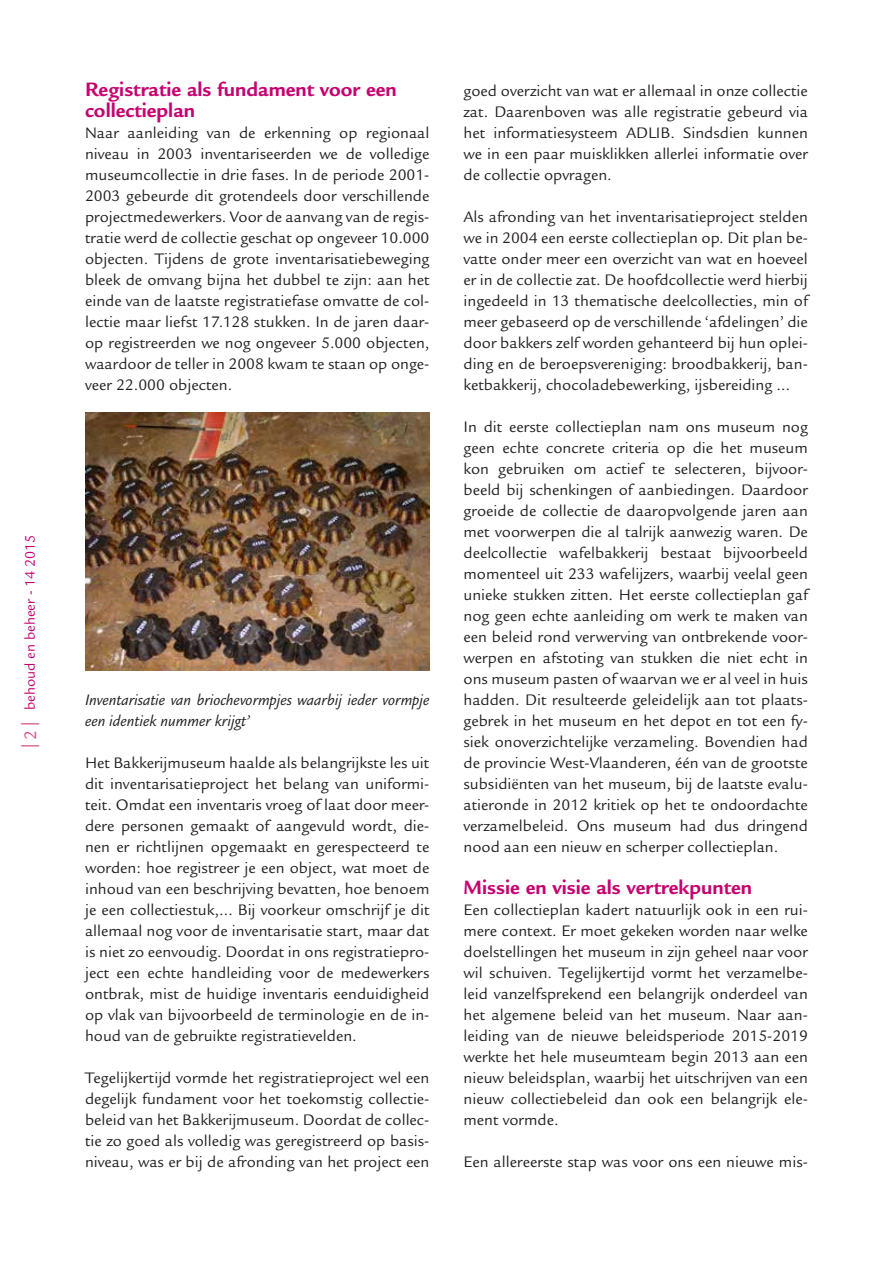
<style>
.page{position:relative;width:893px;height:1263px;background:#fff}
.page>*{position:absolute;margin:0;border:0;box-sizing:border-box;transform-origin:0 0}
.t1{font:700 21px/21px "Legacy Sans Std";color:#c6006f}
.t2{font:16.5px/21px "Legacy Sans Std";color:#231f20;text-align:justify}
.t3{font:italic 16.5px/21px "Legacy Sans Std";color:#231f20}
.t4{font:15px "Legacy Sans Std";color:#c6006f}
.s1{font-family:"Myriad Pro";font-size:18px;color:#d04e86}
.s2{font-size:18px;color:#d04e86}
</style>
<div class="page">
<img style="left:85px;top:412px;width:344px;height:258px">
<p class="t4" style="left:22px;top:748px;width:215px;rotate:-90deg"><span class="s1">|</span> <span class="s2">2</span> <span class="s1">|</span> behoud en beheer - 14 2015</p>
<p class="t1" style="left:85px;top:79px;width:313px">Registratie als fundament voor een collectieplan</p>
<p class="t2" style="left:85px;top:122px;width:346px">Naar aanleiding van de erkenning op regionaal niveau in 2003 inventariseerden we de volledige museumcollectie in drie fases. In de periode 2001- 2003 gebeurde dit grotendeels door verschillende projectmedewerkers. Voor de aanvang van de regis&shy;tratie werd de collectie geschat op ongeveer 10.000 objecten. Tijdens de grote inventarisatiebeweging bleek de omvang bijna het dubbel te zijn: aan het einde van de laatste registratiefase omvatte de col&shy;lectie maar liefst 17.128 stukken. In de jaren daar&shy;op registreerden we nog ongeveer 5.000 objecten, waardoor de teller in 2008 kwam te staan op onge&shy;veer 22.000 objecten.</p>
<p class="t3" style="left:85px;top:690px;width:346px">Inventarisatie van briochevormpjes waarbij ieder vormpje een identiek nummer krijgt’</p>
<p class="t2" style="left:85px;top:752px;width:346px">Het Bakkerijmuseum haalde als belangrijkste les uit dit inventarisatieproject het belang van uniformi&shy;teit. Omdat een inventaris vroeg of laat door meer&shy;dere personen gemaakt of aangevuld wordt, die&shy;nen er richtlijnen opgemaakt en gerespecteerd te worden: hoe registreer je een object, wat moet de inhoud van een beschrijving bevatten, hoe benoem je een collectiestuk,… Bij voorkeur omschrijf je dit allemaal nog voor de inventarisatie start, maar dat is niet zo eenvoudig. Doordat in ons registratiepro&shy;ject een echte handleiding voor de medewerkers ontbrak, mist de huidige inventaris eenduidigheid op vlak van bijvoorbeeld de terminologie en de in&shy;houd van de gebruikte registratievelden.</p>
<p class="t2" style="left:85px;top:1068px;width:346px">Tegelijkertijd vormde het registratieproject wel een degelijk fundament voor het toekomstig collectie&shy;beleid van het Bakkerijmuseum. Doordat de collec&shy;tie zo goed als volledig was geregistreerd op basis&shy;niveau, was er bij de afronding van het project een</p>
<p class="t2" style="left:463px;top:81px;width:346px">goed overzicht van wat er allemaal in onze collectie zat. Daarenboven was alle registratie gebeurd via het informatiesysteem ADLIB. Sindsdien kunnen we in een paar muisklikken allerlei informatie over de collectie opvragen.</p>
<p class="t2" style="left:463px;top:207px;width:346px">Als afronding van het inventarisatieproject stelden we in 2004 een eerste collectieplan op. Dit plan be&shy;vatte onder meer een overzicht van wat en hoeveel er in de collectie zat. De hoofdcollectie werd hierbij ingedeeld in 13 thematische deelcollecties, min of meer gebaseerd op de verschillende ‘afdelingen’ die door bakkers zelf worden gehanteerd bij hun oplei&shy;ding en de beroepsvereniging: broodbakkerij, ban&shy;ketbakkerij, chocoladebewerking, ijsbereiding …</p>
<p class="t2" style="left:463px;top:417px;width:346px">In dit eerste collectieplan nam ons museum nog geen echte concrete criteria op die het museum kon gebruiken om actief te selecteren, bijvoor&shy;beeld bij schenkingen of aanbiedingen. Daardoor groeide de collectie de daaropvolgende jaren aan met voorwerpen die al talrijk aanwezig waren. De deelcollectie wafelbakkerij bestaat bijvoorbeeld momenteel uit 233 wafelijzers, waarbij veelal geen unieke stukken zitten. Het eerste collectieplan gaf nog geen echte aanleiding om werk te maken van een beleid rond verwerving van ontbrekende voor&shy;werpen en afstoting van stukken die niet echt in ons museum pasten of waarvan we er al veel in huis hadden. Dit resulteerde geleidelijk aan tot plaats&shy;gebrek in het museum en het depot en tot een fy&shy;siek onoverzichtelijke verzameling. Bovendien had de provincie West-Vlaanderen, één van de grootste subsidiënten van het museum, bij de laatste evalu&shy;atieronde in 2012 kritiek op het te ondoordachte verzamelbeleid. Ons museum had dus dringend nood aan een nieuw en scherper collectieplan.</p>
<p class="t1" style="left:463px;top:877px;width:290px">Missie en visie als vertrekpunten</p>
<p class="t2" style="left:463px;top:899px;width:346px">Een collectieplan kadert natuurlijk ook in een rui&shy;mere context. Er moet gekeken worden naar welke doelstellingen het museum in zijn geheel naar voor wil schuiven. Tegelijkertijd vormt het verzamelbe&shy;leid vanzelfsprekend een belangrijk onderdeel van het algemene beleid van het museum. Naar aan&shy;leiding van de nieuwe beleidsperiode 2015-2019 werkte het hele museumteam begin 2013 aan een nieuw beleidsplan, waarbij het uitschrijven van een nieuw collectiebeleid dan ook een belangrijk ele&shy;ment vormde.</p>
<p class="t2" style="left:463px;top:1152px;width:346px">Een allereerste stap was voor ons een nieuwe mis-</p>
</div>
